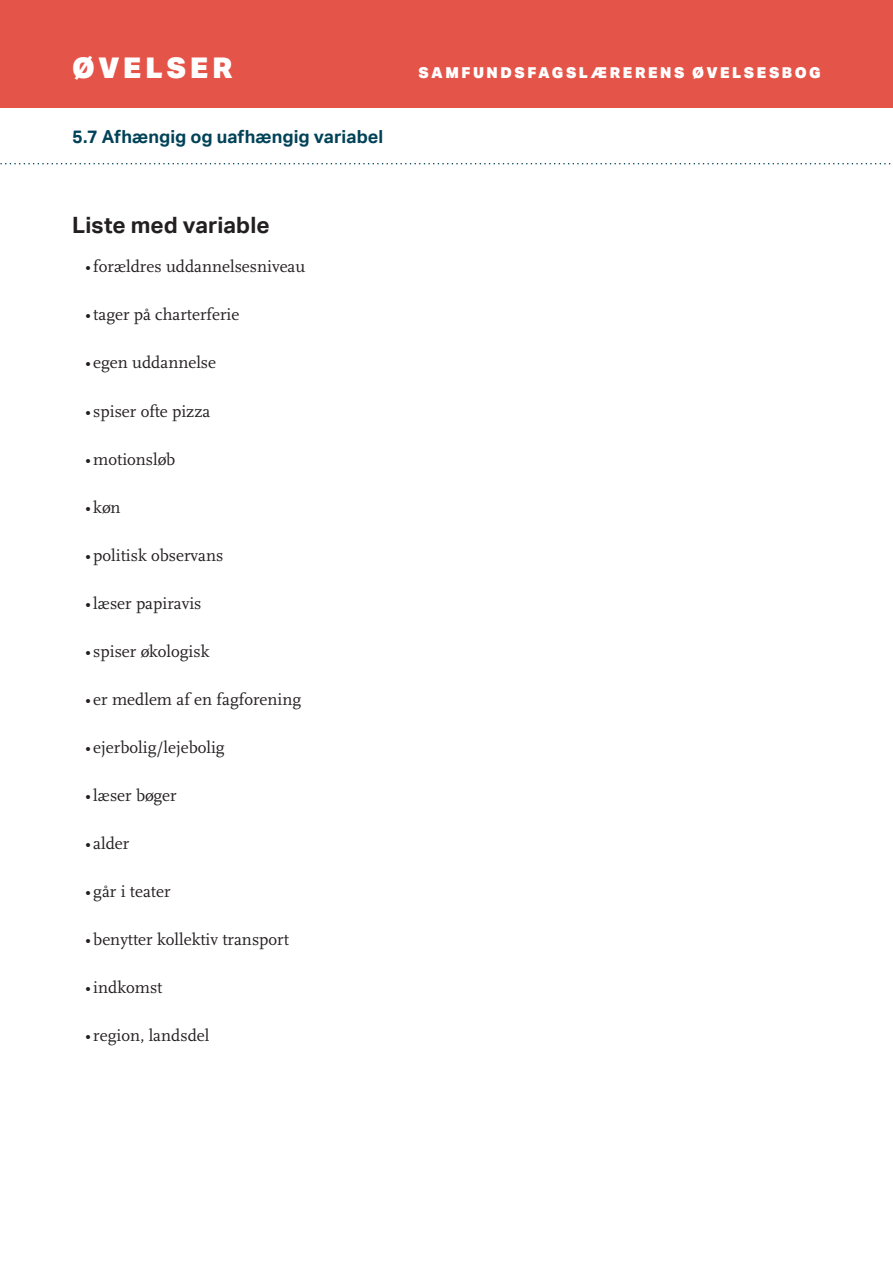
<style>
.page{position:relative;width:893px;height:1263px;background:#fff}
.page>*{position:absolute;margin:0;border:0;box-sizing:border-box;transform-origin:0 0}
.Del_1{font:900 28.5px "Aktiv Grotesk";letter-spacing:.135em;color:#fff}
.Overskrift{font:700 22.5px "Aktiv Grotesk";color:#231f20}
.Del_overskrift{font:700 18px "Aktiv Grotesk";letter-spacing:.005em;color:#014258}
.t1{font:17.25px "Scala";color:#231f20}
.Del_1-2{font:900 16.5px "Aktiv Grotesk";letter-spacing:.165em;color:#fff}
.Del_1-3{font:900 15px "Aktiv Grotesk";letter-spacing:.17em;color:#fff}
</style>
<div class="page">
<div style="left:0;top:0;width:893px;height:107px;background:#e55449"></div>
<svg style="left:0;top:163px;width:891px;height:1px"></svg>
<p class="Del_1" style="left:72px;top:50px;width:162px">ØVELSER</p>
<p class="Del_1-2" style="left:413px;top:62px;width:442px">SAMFUNDSFAGSLÆRERENS ØVELSESBOG</p>
<p class="Del_1-3" style="left:419px;top:63px;width:404px">SAMFUNDSFAGSLÆRERENS ØVELSESBOG</p>
<p class="Del_overskrift" style="left:72px;top:127px;width:313px">5.7 Afhængig og uafhængig variabel</p>
<p class="Overskrift" style="left:72px;top:212px;width:199px">Liste med variable</p>
<p class="t1" style="left:85px;top:257px;width:222px">•forældres uddannelsesniveau</p>
<p class="t1" style="left:85px;top:305px;width:156px">•tager på charterferie</p>
<p class="t1" style="left:85px;top:353px;width:133px">• egen uddannelse</p>
<p class="t1" style="left:85px;top:401px;width:127px">• spiser ofte pizza</p>
<p class="t1" style="left:85px;top:449px;width:92px">•motionsløb</p>
<p class="t1" style="left:85px;top:497px;width:37px">•køn</p>
<p class="t1" style="left:85px;top:545px;width:140px">•politisk observans</p>
<p class="t1" style="left:85px;top:593px;width:118px">•læser papiravis</p>
<p class="t1" style="left:85px;top:642px;width:126px">• spiser økologisk</p>
<p class="t1" style="left:85px;top:690px;width:218px">• er medlem af en fagforening</p>
<p class="t1" style="left:85px;top:738px;width:141px">• ejerbolig/lejebolig</p>
<p class="t1" style="left:85px;top:786px;width:93px">•læser bøger</p>
<p class="t1" style="left:85px;top:834px;width:46px">• alder</p>
<p class="t1" style="left:85px;top:882px;width:87px">•går i teater</p>
<p class="t1" style="left:85px;top:930px;width:205px">•benytter kollektiv transport</p>
<p class="t1" style="left:85px;top:978px;width:79px">•indkomst</p>
<p class="t1" style="left:85px;top:1026px;width:126px">•region, landsdel</p>
</div>
